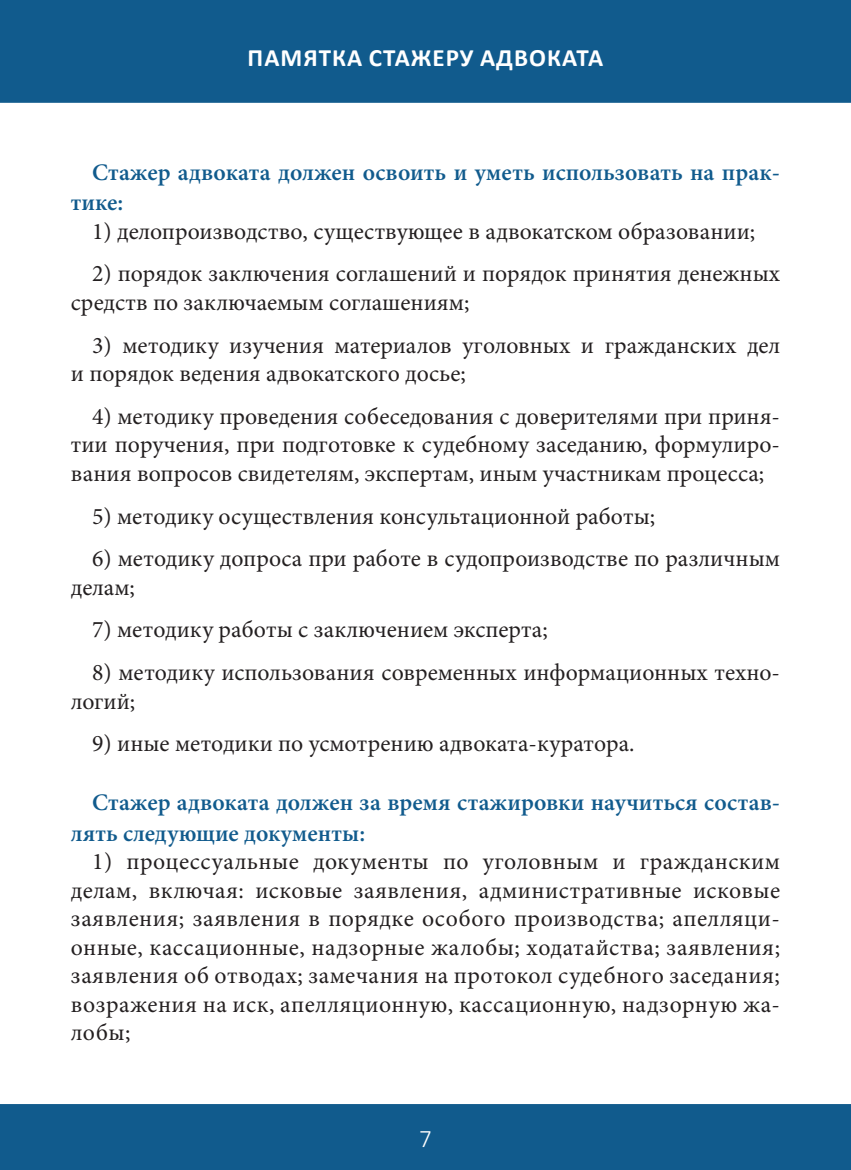
<style>
.page{position:relative;width:851px;height:1170px;background:#fff}
.page>*{position:absolute;margin:0;border:0;box-sizing:border-box;transform-origin:0 0}
.t1{font:700 25px "Calibri";letter-spacing:.04em;color:#fff}
.t2{font:300 25px "Calibri";color:#fff}
.text{font:23.75px/28.5px "Minion Pro";color:#231f20}
.text-2{font:600 23.75px/30px "Minion Pro";color:#115b8d}
</style>
<div class="page">
<div style="left:0;top:0;width:850px;height:103px;background:#115b8d;border:2px solid #115b8d"></div>
<div style="left:0;top:1103px;width:850px;height:66px;background:#115b8d;border:2px solid #115b8d"></div>
<p class="t1" style="left:247px;top:40px;width:357px">ПАМЯТКА СТАЖЕРУ АДВОКАТА</p>
<p class="text-2" style="left:71px;top:157px;width:710px;text-indent:21px">Стажер адвоката должен освоить и уметь использовать на прак&shy;тике:</p>
<p class="text" style="left:92px;top:217px;width:664px">1) делопроизводство, существующее в адвокатском образовании;</p>
<p class="text" style="left:71px;top:259px;width:710px;text-indent:21px">2) порядок заключения соглашений и порядок принятия денежных средств по заключаемым соглашениям;</p>
<p class="text" style="left:71px;top:331px;width:710px;text-indent:21px">3) методику изучения материалов уголовных и гражданских дел и порядок ведения адвокатского досье;</p>
<p class="text" style="left:71px;top:402px;width:710px;text-align:justify;text-indent:21px">4) методику проведения собеседования с доверителями при приня&shy;тии поручения, при подготовке к судебному заседанию, формулиро&shy;вания вопросов свидетелям, экспертам, иным участникам процесса;</p>
<p class="text" style="left:92px;top:501px;width:564px">5) методику осуществления консультационной работы;</p>
<p class="text" style="left:71px;top:544px;width:710px;text-indent:21px">6) методику допроса при работе в судопроизводстве по различным делам;</p>
<p class="text" style="left:92px;top:615px;width:457px">7) методику работы с заключением эксперта;</p>
<p class="text" style="left:71px;top:658px;width:710px;text-indent:21px">8) методику использования современных информационных техно&shy;логий;</p>
<p class="text" style="left:92px;top:729px;width:544px">9) иные методики по усмотрению адвоката-куратора.</p>
<p class="text-2" style="left:71px;top:787px;width:710px;text-indent:21px">Стажер адвоката должен за время стажировки научиться состав&shy;лять следующие документы:</p>
<p class="text" style="left:71px;top:847px;width:710px;text-align:justify;text-indent:21px">1) процессуальные документы по уголовным и гражданским делам, включая: исковые заявления, административные исковые заявления; заявления в порядке особого производства; апелляци&shy;онные, кассационные, надзорные жалобы; ходатайства; заявления; заявления об отводах; замечания на протокол судебного заседания; возражения на иск, апелляционную, кассационную, надзорную жа&shy;лобы;</p>
<p class="t2" style="left:419px;top:1123px;width:14px">7</p>
</div>
